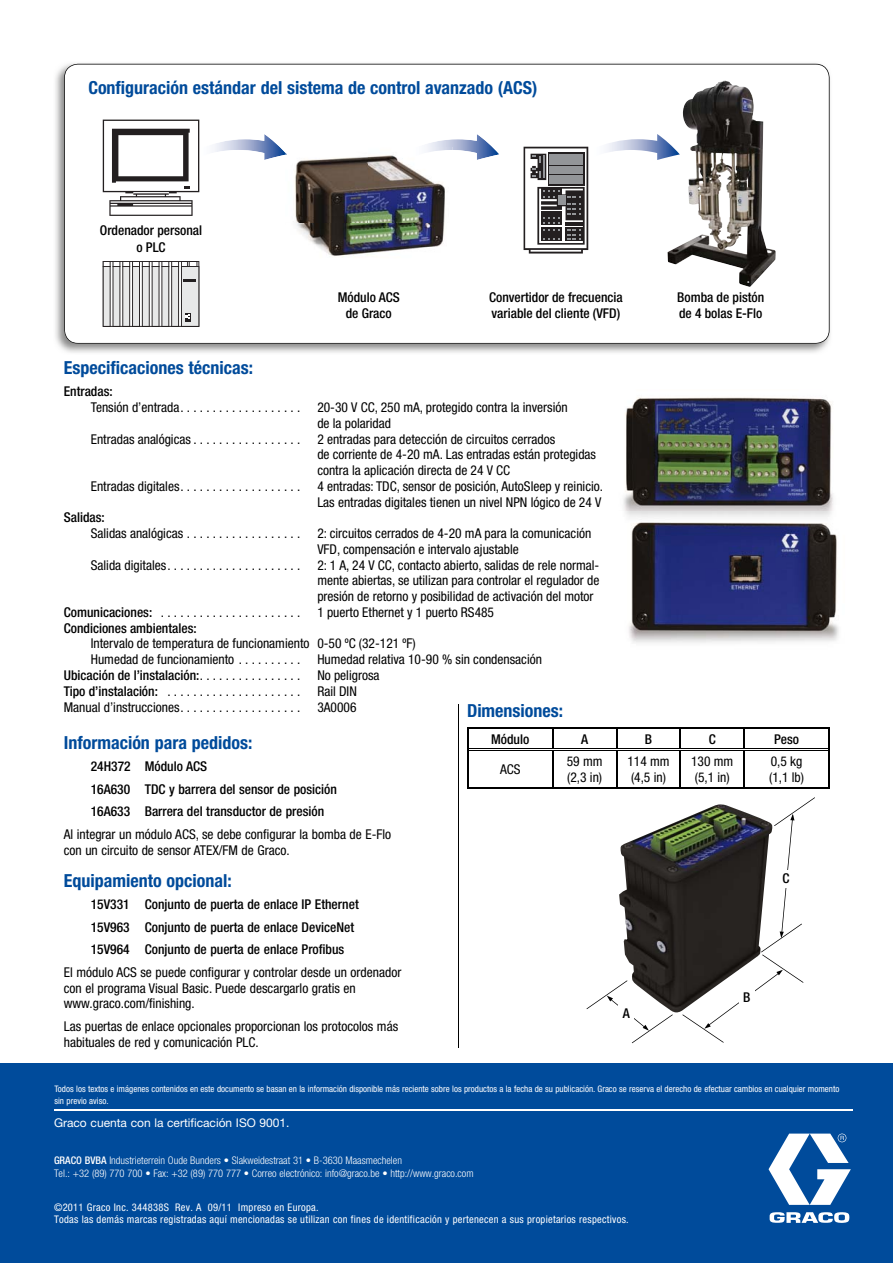
<style>
.page{position:relative;width:893px;height:1263px;background:#fff}
.page>*{position:absolute;margin:0;border:0;box-sizing:border-box;transform-origin:0 0}
.t1{font:700 condensed 18px "Helvetica Neue LT Std";color:#004b9b}
.t2{font:condensed 13.5px/15.8px "Helvetica Neue LT Std";color:#000}
.t3{font:500 condensed 13.5px/22.5px "Helvetica Neue LT Std";color:#000}
.t4{font:12px "Helvetica Neue LT Std";color:#fff}
.t5{font:condensed 10.5px/12px "Helvetica Neue LT Std";letter-spacing:.025em;color:#fff}
.t6{font:300 condensed 10.5px/12.6px "Helvetica Neue LT Std";color:#fff}
.t7{font:condensed 9px/12px "Helvetica Neue LT Std";color:#fff}
.s1{font-weight:500}
.s2{font-weight:400}
</style>
<div class="page">
<div style="left:0;top:1063px;width:893px;height:200px;background:#004b9b"></div>
<svg style="left:768px;top:1133px;width:83px;height:90px"></svg>
<img style="left:619px;top:819px;width:63px;height:193px">
<svg style="left:586px;top:980px;width:87px;height:63px"></svg>
<svg style="left:682px;top:797px;width:133px;height:246px"></svg>
<img style="left:55px;top:63px;width:773px;height:290px">
<svg style="left:64px;top:64px;width:766px;height:280px"></svg>
<img style="left:668px;top:80px;width:108px;height:207px">
<img style="left:199px;top:134px;width:86px;height:26px">
<img style="left:623px;top:397px;width:210px;height:115px">
<img style="left:629px;top:536px;width:210px;height:107px">
<img style="left:625px;top:512px;width:212px;height:24px">
<svg style="left:103px;top:120px;width:96px;height:96px"></svg>
<svg style="left:103px;top:261px;width:96px;height:66px;background:#bfbfbf"></svg>
<img style="left:417px;top:134px;width:82px;height:26px">
<img style="left:589px;top:134px;width:91px;height:26px">
<img style="left:285px;top:147px;width:167px;height:115px">
<img style="left:409px;top:147px;width:43px;height:11px">
<svg style="left:524px;top:147px;width:64px;height:107px"></svg>
<hr style="left:54px;top:1110px;width:798px;height:1px;background:#fff">
<hr style="left:458px;top:704px;width:1px;height:343px;background:#000">
<hr style="left:467px;top:727px;width:86px;height:2px;background:#000">
<svg style="left:467px;top:729px;width:1px;height:21px"></svg>
<hr style="left:553px;top:727px;width:64px;height:2px;background:#000">
<svg style="left:552px;top:729px;width:1px;height:19px"></svg>
<hr style="left:617px;top:727px;width:63px;height:2px;background:#000">
<svg style="left:616px;top:729px;width:1px;height:19px"></svg>
<hr style="left:680px;top:727px;width:64px;height:2px;background:#000">
<svg style="left:680px;top:729px;width:1px;height:19px"></svg>
<hr style="left:744px;top:727px;width:86px;height:2px;background:#000">
<svg style="left:743px;top:729px;width:2px;height:19px"></svg>
<hr style="left:828px;top:729px;width:2px;height:21px;background:#000">
<hr style="left:467px;top:750px;width:1px;height:38px;background:#000">
<hr style="left:552px;top:751px;width:1px;height:37px;background:#000">
<hr style="left:616px;top:751px;width:1px;height:37px;background:#000">
<hr style="left:680px;top:751px;width:1px;height:37px;background:#000">
<hr style="left:743px;top:751px;width:2px;height:37px;background:#000">
<hr style="left:828px;top:750px;width:2px;height:38px;background:#000">
<hr style="left:467px;top:788px;width:363px;height:1px;background:#000">
<hr style="left:468px;top:748px;width:85px;height:1px;background:#000">
<hr style="left:468px;top:750px;width:85px;height:1px;background:#000">
<hr style="left:553px;top:748px;width:64px;height:1px;background:#000">
<hr style="left:553px;top:750px;width:64px;height:1px;background:#000">
<hr style="left:617px;top:748px;width:63px;height:1px;background:#000">
<hr style="left:617px;top:750px;width:63px;height:1px;background:#000">
<hr style="left:680px;top:748px;width:64px;height:1px;background:#000">
<hr style="left:680px;top:750px;width:64px;height:1px;background:#000">
<hr style="left:744px;top:748px;width:84px;height:1px;background:#000">
<hr style="left:744px;top:750px;width:84px;height:1px;background:#000">
<h1 class="t1" style="left:88px;top:81px;width:451px">Configuración estándar del sistema de control avanzado (ACS)</h1>
<p class="t3" style="left:100px;top:224px;width:104px;line-height:16.2px;text-align:center">Ordenador personal o PLC</p>
<p class="t3" style="left:338px;top:291px;width:63px;line-height:16.2px;text-align:center">Módulo ACS de Graco</p>
<p class="t3" style="left:677px;top:291px;width:89px;line-height:16.2px">Bomba de pistón de 4 bolas E-Flo</p>
<p class="t3" style="left:489px;top:291px;width:135px;line-height:16.2px">Convertidor de frecuencia variable del cliente (VFD)</p>
<h1 class="t1" style="left:64px;top:361px;width:191px">Especificaciones técnicas:</h1>
<p class="t3" style="left:64px;top:382px;width:50px">Entradas:</p>
<p class="t2" style="left:91px;top:401px;width:211px">Tensión d’entrada . . . . . . . . . . . . . . . . . . .</p>
<p class="t2" style="left:317px;top:401px;width:252px">20-30 V CC, 250 mA, protegido contra la inversión de la polaridad</p>
<p class="t2" style="left:91px;top:433px;width:211px">Entradas analógicas . . . . . . . . . . . . . . . . .</p>
<p class="t2" style="left:317px;top:433px;width:280px">2 entradas para detección de circuitos cerrados<br>de corriente de 4-20 mA. Las entradas están protegidas contra la aplicación directa de 24 V CC</p>
<p class="t2" style="left:91px;top:480px;width:211px">Entradas digitales . . . . . . . . . . . . . . . . . . .</p>
<p class="t2" style="left:317px;top:480px;width:287px">4 entradas: TDC, sensor de posición, AutoSleep y reinicio.<br>Las entradas digitales tienen un nivel NPN lógico de 24 V</p>
<p class="t3" style="left:64px;top:508px;width:42px">Salidas:</p>
<p class="t2" style="left:91px;top:527px;width:211px">Salidas analógicas . . . . . . . . . . . . . . . . . .</p>
<p class="t2" style="left:317px;top:527px;width:276px">2: circuitos cerrados de 4-20 mA para la comunicación<br>VFD, compensación e intervalo ajustable</p>
<p class="t2" style="left:91px;top:559px;width:211px">Salida digitales . . . . . . . . . . . . . . . . . . . . .</p>
<p class="t2" style="left:317px;top:559px;width:284px;text-align:justify">2: 1 A, 24 V CC, contacto abierto, salidas de rele normal&shy;mente abiertas, se utilizan para controlar el regulador de presión de retorno y posibilidad de activación del motor</p>
<p class="t2" style="left:64px;top:606px;width:238px"><span class="s1">Comunicaciones:</span> . . . . . . . . . . . . . . . . . . . . . .</p>
<p class="t2" style="left:317px;top:606px;width:178px">1 puerto Ethernet y 1 puerto RS485</p>
<p class="t3" style="left:64px;top:618px;width:134px">Condiciones ambientales:</p>
<p class="t2" style="left:91px;top:637px;width:326px">Intervalo de temperatura de funcionamiento 0-50 ºC (32-121 ºF)<br>Humedad de funcionamiento . . . . . . . . . .</p>
<p class="t2" style="left:317px;top:653px;width:226px">Humedad relativa 10-90 % sin condensación</p>
<p class="t3" style="left:64px;top:666px;width:238px">Ubicación de l’instalación: <span class="s2">. . . . . . . . . . . . . . . .</span></p>
<p class="t2" style="left:317px;top:669px;width:64px">No peligrosa</p>
<p class="t2" style="left:64px;top:685px;width:238px"><span class="s1">Tipo d’instalación:</span> . . . . . . . . . . . . . . . . . . . . .</p>
<p class="t2" style="left:317px;top:685px;width:41px">Rail DIN</p>
<p class="t2" style="left:64px;top:700px;width:238px">Manual d’instrucciones . . . . . . . . . . . . . . . . . . .</p>
<p class="t2" style="left:317px;top:700px;width:41px">3A0006</p>
<h1 class="t1" style="left:64px;top:736px;width:190px">Información para pedidos:</h1>
<p class="t3" style="left:91px;top:757px;width:248px">24H372 Módulo ACS<br>16A630 TDC y barrera del sensor de posición<br>16A633 Barrera del transductor de presión</p>
<p class="t2" style="left:64px;top:828px;width:329px">Al integrar un módulo ACS, se debe configurar la bomba de E-Flo con un circuito de sensor ATEX/FM de Graco.</p>
<h1 class="t1" style="left:64px;top:874px;width:169px">Equipamiento opcional:</h1>
<p class="t3" style="left:91px;top:895px;width:269px">15V331 Conjunto de puerta de enlace IP Ethernet<br>15V963 Conjunto de puerta de enlace DeviceNet<br>15V964 Conjunto de puerta de enlace Profibus</p>
<p class="t2" style="left:64px;top:966px;width:339px">El módulo ACS se puede configurar y controlar desde un ordenador con el programa Visual Basic. Puede descargarlo gratis en www.graco.com/finishing.</p>
<p class="t2" style="left:64px;top:1020px;width:336px">Las puertas de enlace opcionales proporcionan los protocolos más habituales de red y comunicación PLC.</p>
<h1 class="t1" style="left:467px;top:704px;width:98px">Dimensiones:</h1>
<p class="t3" style="left:491px;top:729px;width:40px">Módulo</p>
<p class="t3" style="left:581px;top:729px;width:9px">A</p>
<p class="t3" style="left:645px;top:729px;width:9px">B</p>
<p class="t3" style="left:709px;top:729px;width:9px">C</p>
<p class="t3" style="left:774px;top:729px;width:27px">Peso</p>
<p class="t2" style="left:500px;top:763px;width:22px">ACS</p>
<p class="t2" style="left:567px;top:755px;width:37px;line-height:16.2px">59 mm (2,3 in)</p>
<p class="t2" style="left:627px;top:755px;width:44px;line-height:16.2px">114 mm (4,5 in)</p>
<p class="t2" style="left:691px;top:755px;width:44px;line-height:16.2px">130 mm (5,1 in)</p>
<p class="t2" style="left:769px;top:755px;width:36px;line-height:16.2px">0,5 kg (1,1 lb)</p>
<p class="t3" style="left:623px;top:1004px;width:9px">A</p>
<p class="t3" style="left:782px;top:869px;width:9px">C</p>
<p class="t3" style="left:743px;top:987px;width:9px">B</p>
<p class="t7" style="left:54px;top:1083px;width:786px">Todos los textos e imágenes contenidos en este documento se basan en la información disponible más reciente sobre los productos a la fecha de su publicación. Graco se reserva el derecho de efectuar cambios en cualquier momento sin previo aviso.</p>
<p class="t4" style="left:54px;top:1118px;width:237px">Graco cuenta con la certificación ISO 9001.</p>
<p class="t6" style="left:54px;top:1155px;width:421px"><span class="s1">GRACO BVBA</span> Industrieterrein Oude Bunders • Slakweidestraat 31 • B-3630 Maasmechelen<br>Tel.: +32 (89) 770 700 • Fax: +32 (89) 770 777 • Correo electrónico: info@graco.be • http://www.graco.com</p>
<p class="t5" style="left:54px;top:1202px;width:576px">©2011 Graco Inc. 344838S Rev. A 09/11 Impreso en Europa.<br>Todas las demás marcas registradas aquí mencionadas se utilizan con fines de identificación y pertenecen a sus propietarios respectivos.</p>
</div>
